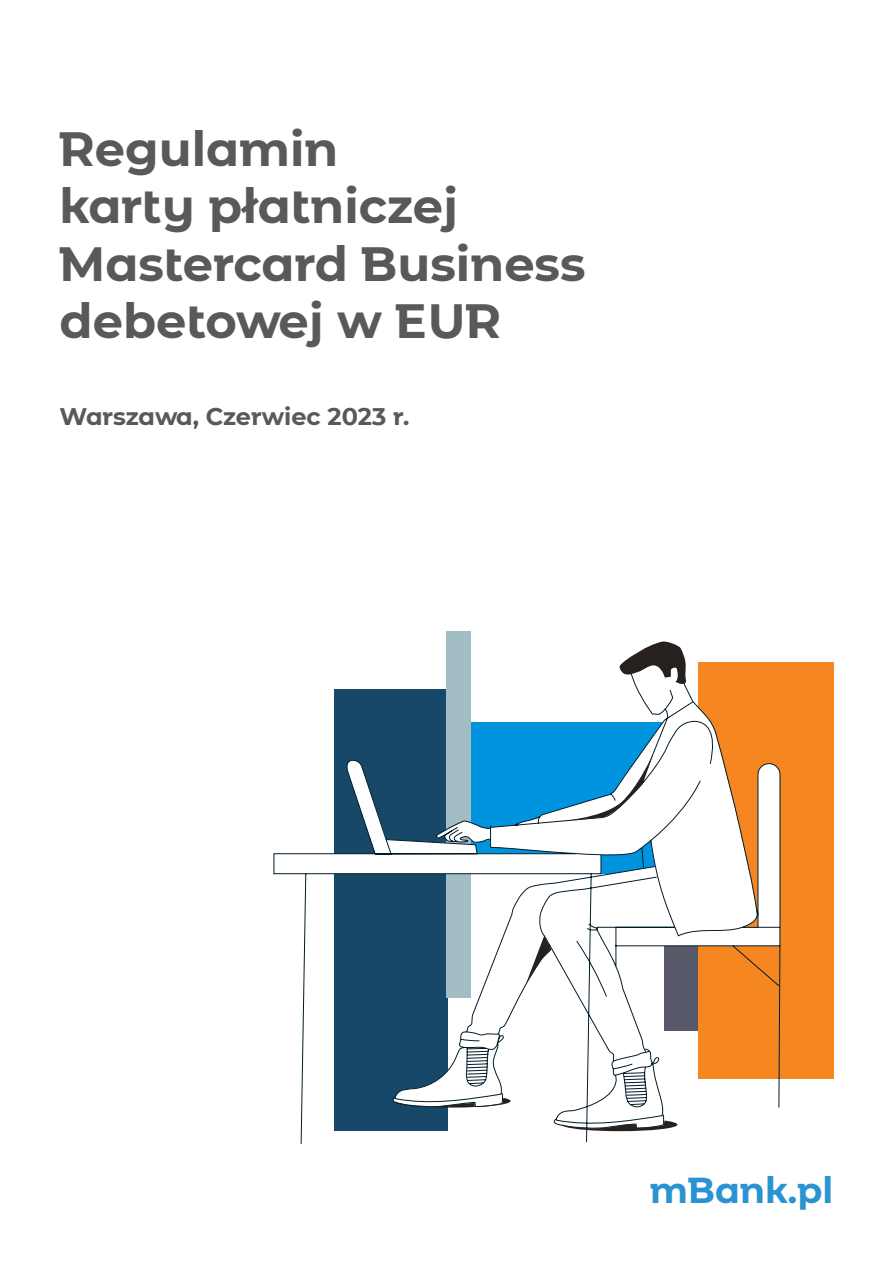
<style>
.page{position:relative;width:893px;height:1263px;background:#fff}
.page>*{position:absolute;margin:0;border:0;box-sizing:border-box;transform-origin:0 0}
.t1{font:700 48px/57.6px "m Bank";color:#58595b}
.t2{font:700 36px "m Bank";color:#2b93d1}
.t3{font:700 24px "m Bank";color:#58595b}
</style>
<div class="page">
<div style="left:447px;top:631px;width:24px;height:367px;background:#a3bdc4"></div>
<div style="left:698px;top:662px;width:135px;height:417px;background:#f6861f"></div>
<svg style="left:273px;top:652px;width:508px;height:492px"></svg>
<svg style="left:395px;top:1098px;width:116px;height:9px"></svg>
<svg style="left:619px;top:641px;width:68px;height:46px"></svg>
<svg style="left:526px;top:935px;width:25px;height:50px"></svg>
<svg style="left:555px;top:754px;width:98px;height:68px"></svg>
<svg style="left:561px;top:1120px;width:116px;height:11px"></svg>
<p class="t1" style="left:60px;top:117px;width:528px">Regulamin<br>karty płatniczej<br>Mastercard Business debetowej w EUR</p>
<p class="t3" style="left:60px;top:399px;width:351px">Warszawa, Czerwiec 2023 r.</p>
<p class="t2" style="left:650px;top:1165px;width:185px">mBank.pl</p>
</div>
